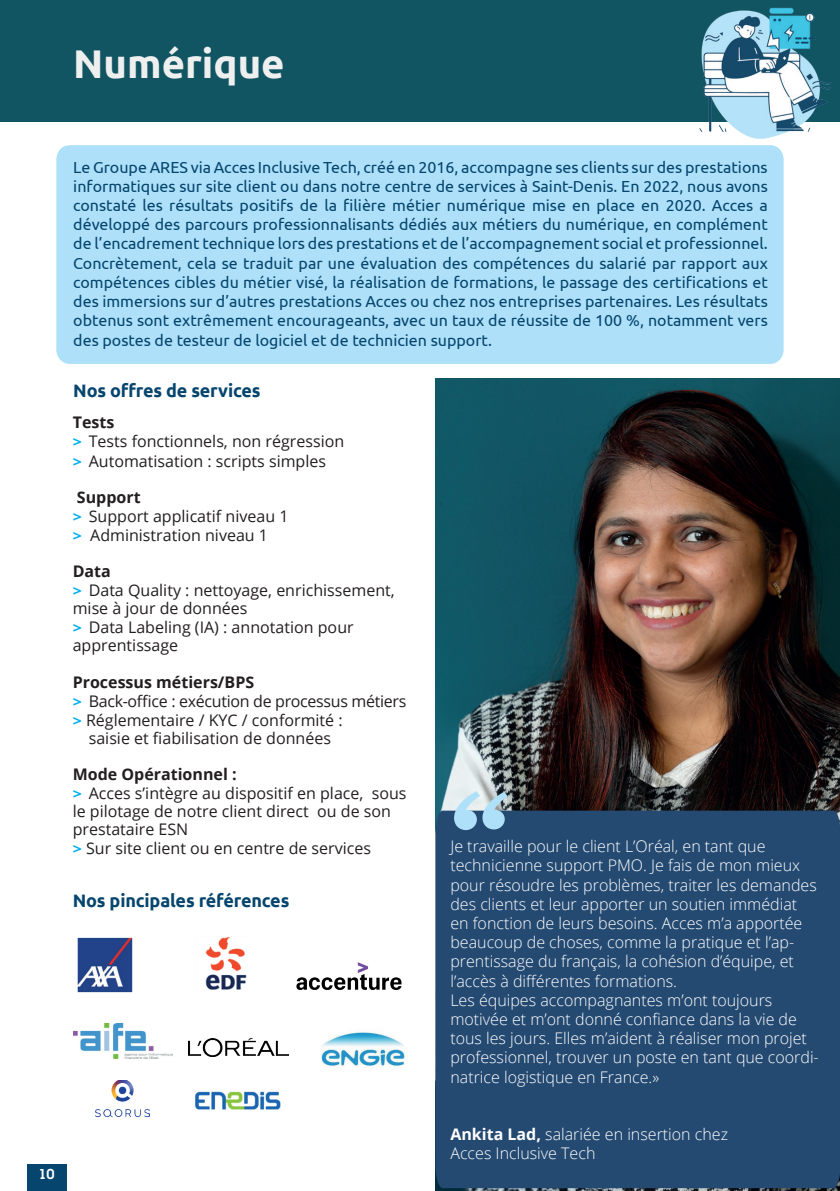
<style>
.page{position:relative;width:840px;height:1191px;background:#fff}
.page>*{position:absolute;margin:0;border:0;box-sizing:border-box;transform-origin:0 0}
.t1{font:700 40px "Ubuntu";color:#eef0ef}
.t2{font:700 18px "Ubuntu";letter-spacing:-.01em;color:#05456e}
.t3{font:16px/19.2px "Ubuntu";color:#05456e;text-align:justify}
.t4{font:300 16px/19.2px "Open Sans";color:#fff}
.t5{font:16px/18.6px "Open Sans";color:#231f20}
.t6{font:16px "Open Sans";letter-spacing:-.02em;color:#231f20}
.t7{font:700 16px "Open Sans";color:#231f20}
.t8{font:600 14px "Lubalin Graph Std";color:#fff}
.s1{font-weight:700}
.s2{font-weight:700;font-size:14.4px;color:#00aeef}
</style>
<div class="page">
<div style="left:27px;top:1163px;width:39px;height:28px;background:#05456e"></div>
<div style="left:0;top:0;width:839px;height:122px;background:#115563"></div>
<div style="left:56px;top:145px;width:727px;height:219px;background:#aee1f9;border-radius:14px"></div>
<img style="left:73px;top:1023px;width:100px;height:36px">
<img style="left:296px;top:962px;width:106px;height:28px">
<img style="left:205px;top:937px;width:42px;height:53px">
<img style="left:77px;top:937px;width:56px;height:56px">
<img style="left:321px;top:1032px;width:86px;height:37px">
<img style="left:95px;top:1080px;width:54px;height:37px">
<img style="left:435px;top:379px;width:404px;height:812px">
<img style="left:189px;top:1038px;width:100px;height:18px">
<img style="left:195px;top:1091px;width:86px;height:19px">
<div style="left:435px;top:810px;width:404px;height:378px;background:#254a72"></div>
<svg style="left:454px;top:791px;width:53px;height:39px;background:#a3c5d8"></svg>
<img style="left:699px;top:7px;width:132px;height:132px">
<h1 class="t1" style="left:73px;top:40px;width:213px">Numérique</h1>
<p class="t8" style="left:38px;top:1165px;width:18px">10</p>
<p class="t3" style="left:73px;top:157px;width:695px">Le Groupe ARES via Acces Inclusive Tech, créé en 2016, accompagne ses clients sur des prestations informatiques sur site client ou dans notre centre de services à Saint-Denis. En 2022, nous avons constaté les résultats positifs de la filière métier numérique mise en place en 2020. Acces a développé des parcours professionnalisants dédiés aux métiers du numérique, en complément de l’encadrement technique lors des prestations et de l’accompagnement social et professionnel.<br>Concrètement, cela se traduit par une évaluation des compétences du salarié par rapport aux compétences cibles du métier visé, la réalisation de formations, le passage des certifications et des immersions sur d’autres prestations Acces ou chez nos entreprises partenaires. Les résultats obtenus sont extrêmement encourageants, avec un taux de réussite de 100 %, notamment vers des postes de testeur de logiciel et de technicien support.</p>
<p class="t2" style="left:73px;top:379px;width:189px">Nos offres de services</p>
<p class="t5" style="left:73px;top:412px;width:273px;line-height:19.2px"><span class="s1">Tests<br></span><span class="s2">&gt;</span> Tests fonctionnels, non régression <span class="s2">&gt;</span> Automatisation : scripts simples</p>
<p class="t5" style="left:73px;top:487px;width:217px;line-height:19.2px"><span class="s1">Support<br></span><span class="s2">&gt;</span> Support applicatif niveau 1 <span class="s2">&gt;</span> Administration niveau 1</p>
<p class="t5" style="left:73px;top:561px;width:323px"><span class="s1">Data<br></span><span class="s2">&gt;</span> Data Quality : nettoyage, enrichissement, mise à jour de données<br><span class="s2">&gt;</span> Data Labeling (IA) : annotation pour apprentissage</p>
<p class="t7" style="left:73px;top:670px;width:183px">Processus métiers/BPS</p>
<p class="t6" style="left:73px;top:690px;width:335px"><span class="s2">&gt;</span> Back-office : exécution de processus métiers</p>
<p class="t5" style="left:73px;top:710px;width:271px"><span class="s2">&gt;</span> Réglementaire / KYC / conformité :</p>
<p class="t5" style="left:89px;top:728px;width:244px">saisie et fiabilisation de données</p>
<p class="t5" style="left:73px;top:764px;width:335px"><span class="s1">Mode Opérationnel :<br></span><span class="s2">&gt;</span> Acces s’intègre au dispositif en place, sous le pilotage de notre client direct ou de son prestataire ESN<br><span class="s2">&gt;</span> Sur site client ou en centre de services</p>
<p class="t4" style="left:450px;top:836px;width:369px">Je travaille pour le client L’Oréal, en tant que technicienne support PMO. Je fais de mon mieux pour résoudre les problèmes, traiter les demandes des clients et leur apporter un soutien immédiat en fonction de leurs besoins. Acces m’a apportée beaucoup de choses, comme la pratique et l’ap&shy;prentissage du français, la cohésion d’équipe, et l’accès à différentes formations.<br>Les équipes accompagnantes m’ont toujours motivée et m’ont donné confiance dans la vie de tous les jours. Elles m’aident à réaliser mon projet professionnel, trouver un poste en tant que coordi&shy;natrice logistique en France.»</p>
<p class="t2" style="left:73px;top:889px;width:218px">Nos pincipales références</p>
<p class="t4" style="left:450px;top:1124px;width:279px"><span class="s1">Ankita Lad,</span> salariée en insertion chez<br>Acces Inclusive Tech</p>
</div>
